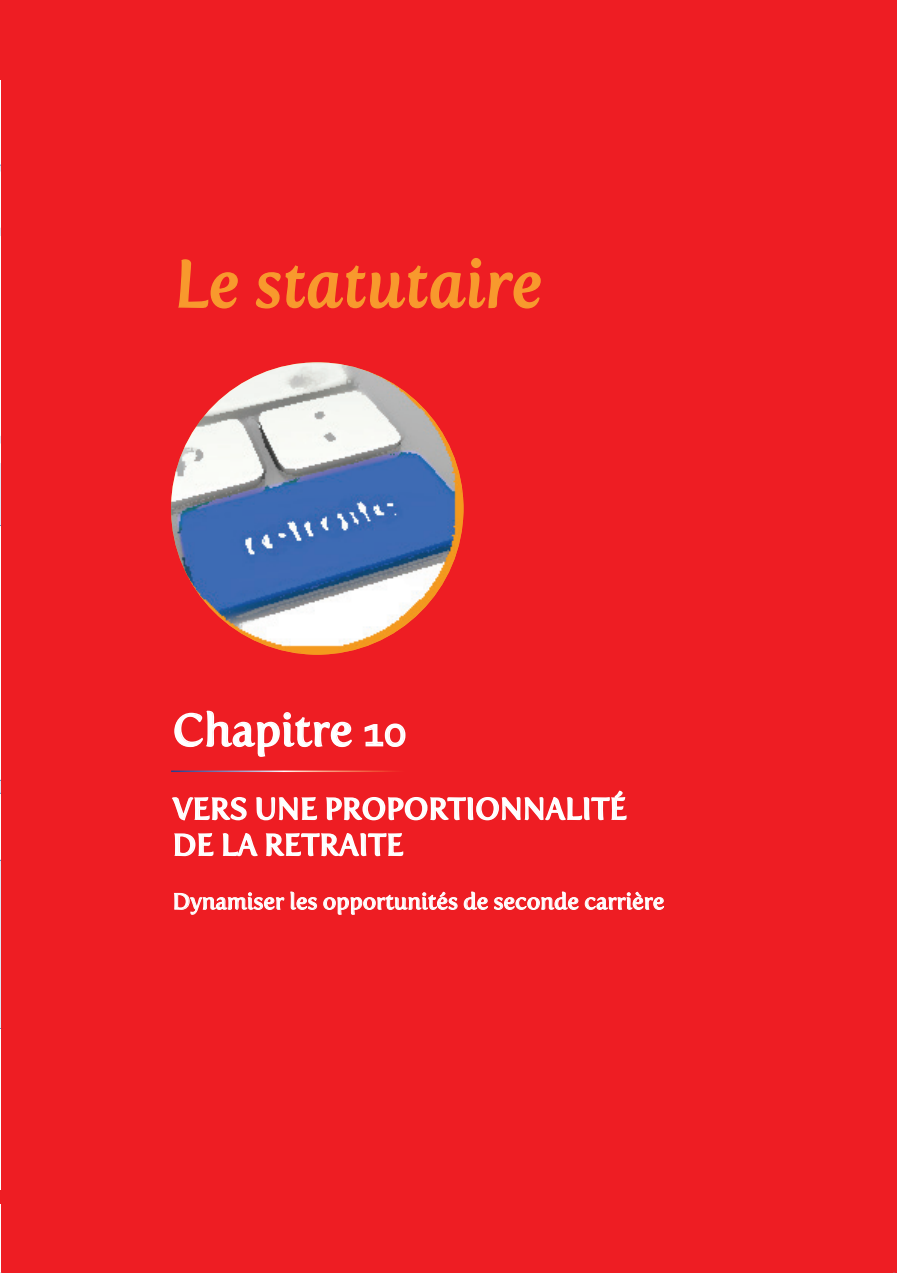
<style>
.page{position:relative;width:897px;height:1273px;background:#fff}
.page>*{position:absolute;margin:0;border:0;box-sizing:border-box;transform-origin:0 0}
.t1{font:italic 66px "Fertigo Pro";color:#f8992d}
.t2{font:45px "Fertigo Pro";color:#fff}
.t3{font:30px/36px "Fertigo Pro";color:#fff}
.t4{font:22.5px "Fertigo Pro";color:#fff}
.s1{font-family:"Corbel"}
</style>
<div class="page">
<svg style="left:0;top:1191px;width:1px;height:13px"></svg>
<hr style="left:0;top:0;width:1px;height:80px;background:#ee1d23">
<div style="left:1px;top:0;width:896px;height:1273px;background:#ee1d23"></div>
<svg style="left:174px;top:892px;width:110px;height:23px"></svg>
<svg style="left:290px;top:891px;width:27px;height:19px"></svg>
<svg style="left:323px;top:891px;width:165px;height:24px"></svg>
<svg style="left:494px;top:891px;width:170px;height:19px"></svg>
<svg style="left:171px;top:710px;width:456px;height:147px"></svg>
<hr style="left:171px;top:771px;width:234px;height:1px;background:#fff">
<svg style="left:178px;top:259px;width:60px;height:50px"></svg>
<svg style="left:255px;top:258px;width:286px;height:51px"></svg>
<img style="left:171px;top:362px;width:292px;height:293px;border-radius:146px">
<h1 class="t1" style="left:174px;top:246px;width:370px">Le statutaire</h1>
<h2 class="t2" style="left:173px;top:704px;width:235px">Chapitre <span class="s1">10</span></h2>
<h3 class="t3" style="left:173px;top:791px;width:456px">VERS UNE PROPORTIONNALITÉ<br>DE LA RETRAITE</h3>
<p class="t4" style="left:173px;top:888px;width:493px">Dynamiser les opportunités de seconde carrière</p>
</div>
